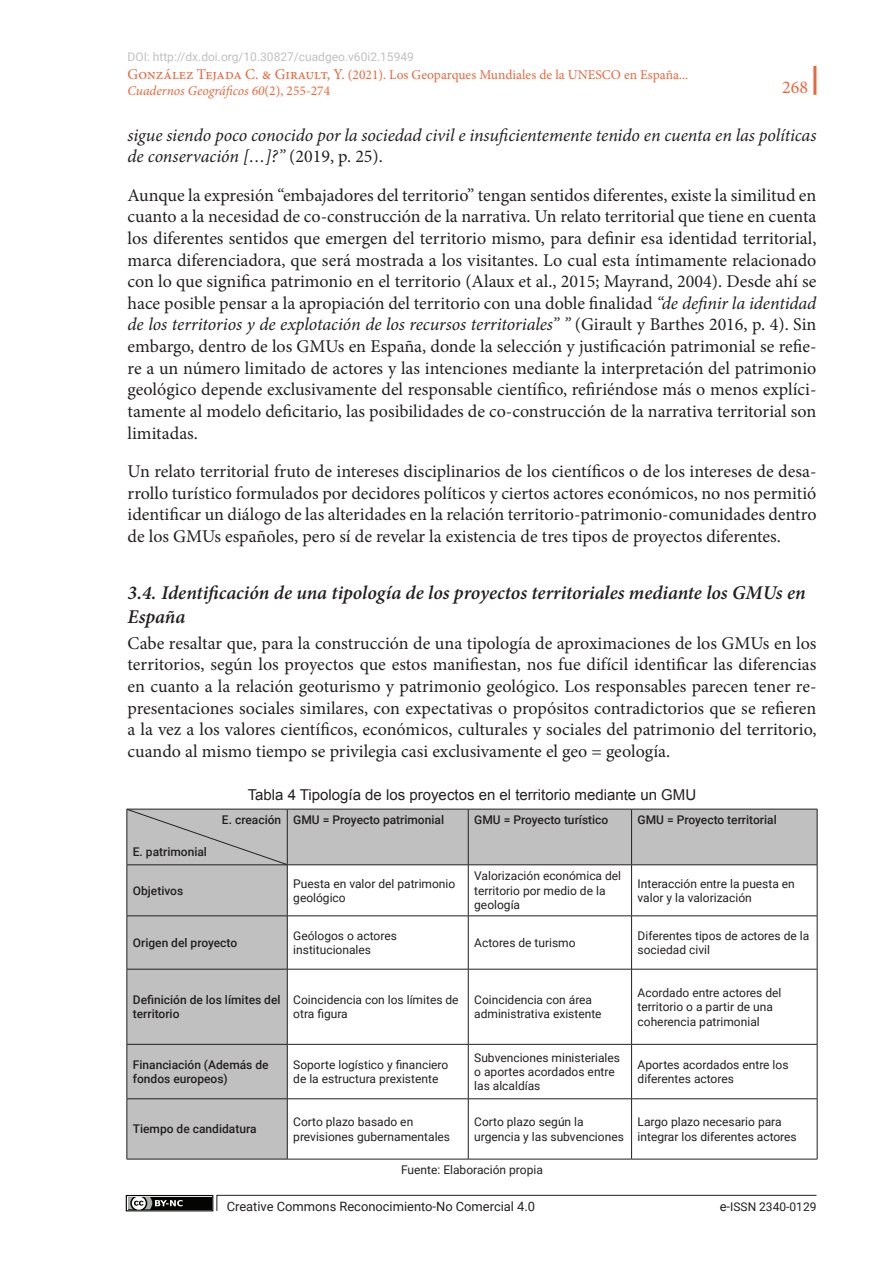
<style>
.page{position:relative;width:893px;height:1263px;background:#fff}
.page>*{position:absolute;margin:0;border:0;box-sizing:border-box;transform-origin:0 0}
.t1{font:italic 600 19.5px/23.4px "Minion Pro";color:#231f20}
.t2{font:18px/21.6px "Minion Pro";color:#231f20;text-align:justify}
.t3{font:italic 18px/21.6px "Minion Pro";letter-spacing:-.005em;color:#231f20}
.t4{font:18px "Minion Pro";color:#ea663b}
.sps_tablas_titulo{font:15px "Arial";color:#231f20}
.t5{font:13.5px/16.2px "Minion Pro";color:#ea663b}
.t6{font:12.9px "Roboto";color:#231f20}
.sps_tablas_texto{font:12px/14.4px "Roboto";color:#231f20}
.sps_tablas_epig{font:500 12px/14.4px "Roboto";color:#231f20}
.t7{font:12px "Roboto";color:#c0c0c0}
.sps_tablas_notas{font:12px "Roboto";color:#231f20}
.s1{font-size:15px}
.s2{font-style:italic}
.s3{font-style:normal}
.s4{font-size:12.9px}
</style>
<div class="page">
<hr style="left:813px;top:66px;width:3px;height:29px;background:#ea663b">
<svg style="left:216px;top:1195px;width:601px;height:16px"></svg>
<div style="left:126px;top:1195px;width:87px;height:16px;border:1px solid #040503"></div>
<div style="left:128px;top:1197px;width:83px;height:12px;background:#040503"></div>
<svg style="left:128px;top:1197px;width:55px;height:12px"></svg>
<svg style="left:128px;top:810px;width:689px;height:349px"></svg>
<hr style="left:468px;top:809px;width:1px;height:55px;background:#231f20">
<hr style="left:631px;top:809px;width:1px;height:55px;background:#231f20">
<hr style="left:468px;top:865px;width:1px;height:51px;background:#231f20">
<hr style="left:631px;top:865px;width:1px;height:51px;background:#231f20">
<hr style="left:817px;top:865px;width:1px;height:51px;background:#231f20">
<hr style="left:127px;top:915px;width:160px;height:1px;background:#231f20">
<hr style="left:287px;top:915px;width:181px;height:1px;background:#231f20">
<hr style="left:468px;top:915px;width:164px;height:1px;background:#231f20">
<hr style="left:468px;top:916px;width:1px;height:53px;background:#231f20">
<hr style="left:632px;top:915px;width:185px;height:1px;background:#231f20">
<hr style="left:631px;top:916px;width:1px;height:53px;background:#231f20">
<hr style="left:817px;top:916px;width:1px;height:53px;background:#231f20">
<hr style="left:127px;top:969px;width:160px;height:1px;background:#231f20">
<hr style="left:287px;top:969px;width:181px;height:1px;background:#231f20">
<hr style="left:468px;top:969px;width:164px;height:1px;background:#231f20">
<hr style="left:468px;top:969px;width:1px;height:75px;background:#231f20">
<hr style="left:632px;top:969px;width:185px;height:1px;background:#231f20">
<hr style="left:631px;top:969px;width:1px;height:75px;background:#231f20">
<hr style="left:817px;top:969px;width:1px;height:75px;background:#231f20">
<hr style="left:127px;top:1044px;width:160px;height:1px;background:#231f20">
<hr style="left:287px;top:1044px;width:181px;height:1px;background:#231f20">
<hr style="left:468px;top:1044px;width:164px;height:1px;background:#231f20">
<hr style="left:468px;top:1044px;width:1px;height:54px;background:#231f20">
<hr style="left:632px;top:1044px;width:185px;height:1px;background:#231f20">
<hr style="left:631px;top:1044px;width:1px;height:54px;background:#231f20">
<hr style="left:817px;top:1044px;width:1px;height:54px;background:#231f20">
<hr style="left:287px;top:1098px;width:181px;height:1px;background:#231f20">
<hr style="left:468px;top:1098px;width:164px;height:1px;background:#231f20">
<hr style="left:468px;top:1099px;width:1px;height:60px;background:#231f20">
<hr style="left:632px;top:1098px;width:185px;height:1px;background:#231f20">
<hr style="left:631px;top:1099px;width:1px;height:60px;background:#231f20">
<hr style="left:817px;top:1099px;width:1px;height:60px;background:#231f20">
<hr style="left:287px;top:1159px;width:181px;height:1px;background:#231f20">
<hr style="left:468px;top:1159px;width:164px;height:1px;background:#231f20">
<hr style="left:632px;top:1159px;width:185px;height:1px;background:#231f20">
<hr style="left:287px;top:809px;width:181px;height:1px;background:#231f20">
<hr style="left:468px;top:809px;width:164px;height:1px;background:#231f20">
<hr style="left:632px;top:809px;width:185px;height:1px;background:#231f20">
<hr style="left:817px;top:809px;width:1px;height:55px;background:#231f20">
<hr style="left:287px;top:864px;width:181px;height:1px;background:#231f20">
<hr style="left:468px;top:864px;width:164px;height:1px;background:#231f20">
<hr style="left:632px;top:864px;width:185px;height:1px;background:#231f20">
<hr style="left:127px;top:865px;width:1px;height:51px;background:#231f20">
<hr style="left:287px;top:865px;width:1px;height:51px;background:#231f20">
<hr style="left:127px;top:916px;width:1px;height:53px;background:#231f20">
<hr style="left:287px;top:916px;width:1px;height:53px;background:#231f20">
<hr style="left:127px;top:969px;width:1px;height:75px;background:#231f20">
<hr style="left:287px;top:969px;width:1px;height:75px;background:#231f20">
<hr style="left:127px;top:1044px;width:1px;height:54px;background:#231f20">
<hr style="left:287px;top:1044px;width:1px;height:54px;background:#231f20">
<hr style="left:127px;top:1098px;width:160px;height:1px;background:#231f20">
<hr style="left:127px;top:1099px;width:1px;height:60px;background:#231f20">
<hr style="left:287px;top:1099px;width:1px;height:60px;background:#231f20">
<hr style="left:127px;top:1159px;width:160px;height:1px;background:#231f20">
<svg style="left:127px;top:809px;width:161px;height:56px;background:#b8b7b7"></svg>
<p class="t7" style="left:128px;top:48px;width:288px">DOI: http://dx.doi.org/10.30827/cuadgeo.v60i2.15949</p>
<p class="t5" style="left:128px;top:66px;width:562px"><span class="s1">González Tejada C. &amp; Girault, Y.</span> (2021). Los Geoparques Mundiales de la UNESCO en España...<br><span class="s2">Cuadernos Geográficos 60</span>(2), 255-274</p>
<p class="t3" style="left:128px;top:124px;width:690px">sigue siendo poco conocido por la sociedad civil e insuficientemente tenido en cuenta en las políticas de conservación […]?” <span class="s3">(2019, p. 25).</span></p>
<p class="t2" style="left:128px;top:184px;width:690px">Aunque la expresión “embajadores del territorio” tengan sentidos diferentes, existe la similitud en cuanto a la necesidad de co-construcción de la narrativa. Un relato territorial que tiene en cuenta los diferentes sentidos que emergen del territorio mismo, para definir esa identidad territorial, marca diferenciadora, que será mostrada a los visitantes. Lo cual esta íntimamente relacionado con lo que significa patrimonio en el territorio (Alaux et al., 2015; Mayrand, 2004). Desde ahí se hace posible pensar a la apropiación del territorio con una doble finalidad <span class="s2">“de definir la identidad de los territorios y de explotación de los recursos territoriales” ”</span> (Girault y Barthes 2016, p. 4). Sin embargo, dentro de los GMUs en España, donde la selección y justificación patrimonial se refie&shy;re a un número limitado de actores y las intenciones mediante la interpretación del patrimonio geológico depende exclusivamente del responsable científico, refiriéndose más o menos explíci&shy;tamente al modelo deficitario, las posibilidades de co-construcción de la narrativa territorial son limitadas.</p>
<p class="t2" style="left:128px;top:461px;width:690px">Un relato territorial fruto de intereses disciplinarios de los científicos o de los intereses de desa&shy;rrollo turístico formulados por decidores políticos y ciertos actores económicos, no nos permitió identificar un diálogo de las alteridades en la relación territorio-patrimonio-comunidades dentro de los GMUs españoles, pero sí de revelar la existencia de tres tipos de proyectos diferentes.</p>
<p class="t1" style="left:128px;top:581px;width:680px">3.4. Identificación de una tipología de los proyectos territoriales mediante los GMUs en<br>España</p>
<p class="t2" style="left:128px;top:632px;width:690px">Cabe resaltar que, para la construcción de una tipología de aproximaciones de los GMUs en los territorios, según los proyectos que estos manifiestan, nos fue difícil identificar las diferencias en cuanto a la relación geoturismo y patrimonio geológico. Los responsables parecen tener re&shy;presentaciones sociales similares, con expectativas o propósitos contradictorios que se refieren a la vez a los valores científicos, económicos, culturales y sociales del patrimonio del territorio, cuando al mismo tiempo se privilegia casi exclusivamente el geo = geología.</p>
<p class="sps_tablas_titulo" style="left:248px;top:785px;width:450px">Tabla 4 Tipología de los proyectos en el territorio mediante un GMU</p>
<p class="sps_tablas_epig" style="left:222px;top:812px;width:61px">E. creación</p>
<p class="sps_tablas_epig" style="left:133px;top:844px;width:76px">E. patrimonial</p>
<p class="t4" style="left:782px;top:75px;width:27px">268</p>
<p class="sps_tablas_epig" style="left:293px;top:812px;width:152px">GMU = Proyecto patrimonial</p>
<p class="sps_tablas_epig" style="left:474px;top:812px;width:136px">GMU = Proyecto turístico</p>
<p class="sps_tablas_epig" style="left:638px;top:812px;width:141px">GMU = Proyecto territorial</p>
<p class="sps_tablas_epig" style="left:133px;top:883px;width:52px">Objetivos</p>
<p class="sps_tablas_texto" style="left:293px;top:876px;width:164px">Puesta en valor del patrimonio geológico</p>
<p class="sps_tablas_texto" style="left:474px;top:868px;width:148px">Valorización económica del territorio por medio de la geología</p>
<p class="sps_tablas_texto" style="left:638px;top:876px;width:159px">Interacción entre la puesta en valor y la valorización</p>
<p class="sps_tablas_epig" style="left:133px;top:935px;width:106px">Origen del proyecto</p>
<p class="sps_tablas_texto" style="left:293px;top:928px;width:105px">Geólogos o actores institucionales</p>
<p class="sps_tablas_texto" style="left:474px;top:935px;width:103px">Actores de turismo</p>
<p class="sps_tablas_texto" style="left:638px;top:928px;width:173px">Diferentes tipos de actores de la sociedad civil</p>
<p class="sps_tablas_epig" style="left:133px;top:992px;width:149px">Definición de los límites del territorio</p>
<p class="sps_tablas_texto" style="left:293px;top:992px;width:167px">Coincidencia con los límites de otra figura</p>
<p class="sps_tablas_texto" style="left:474px;top:992px;width:129px">Coincidencia con área administrativa existente</p>
<p class="sps_tablas_texto" style="left:638px;top:985px;width:145px">Acordado entre actores del territorio o a partir de una coherencia patrimonial</p>
<p class="sps_tablas_epig" style="left:133px;top:1057px;width:137px">Financiación (Además de fondos europeos)</p>
<p class="sps_tablas_texto" style="left:293px;top:1057px;width:157px">Soporte logístico y financiero de la estructura prexistente</p>
<p class="sps_tablas_texto" style="left:474px;top:1050px;width:147px">Subvenciones ministeriales o aportes acordados entre las alcaldías</p>
<p class="sps_tablas_texto" style="left:638px;top:1057px;width:152px">Aportes acordados entre los diferentes actores</p>
<p class="sps_tablas_epig" style="left:133px;top:1121px;width:125px">Tiempo de candidatura</p>
<p class="sps_tablas_texto" style="left:293px;top:1114px;width:158px">Corto plazo basado en previsiones gubernamentales</p>
<p class="sps_tablas_texto" style="left:474px;top:1114px;width:151px">Corto plazo según la urgencia y las subvenciones</p>
<p class="sps_tablas_texto" style="left:638px;top:1114px;width:161px">Largo plazo necesario para integrar los diferentes actores</p>
<p class="sps_tablas_notas" style="left:401px;top:1161px;width:143px">Fuente: Elaboración propia</p>
<p class="t6" style="left:227px;top:1197px;width:310px">Creative Commons Reconocimiento-No Comercial 4.0</p>
<p class="sps_tablas_texto" style="left:720px;top:1199px;width:98px"><span class="s4">e-</span>ISSN 2340-0129</p>
</div>
